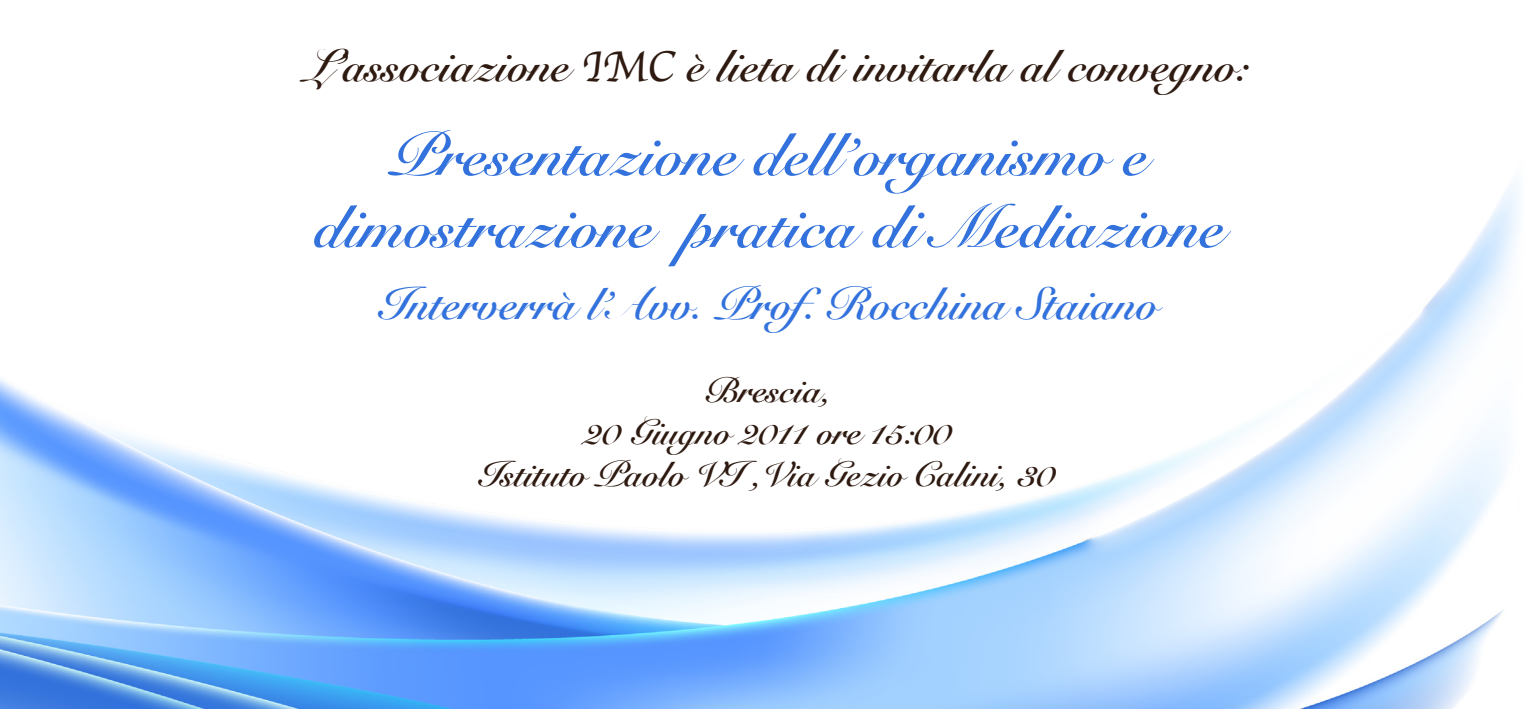
<style>
.page{position:relative;width:1524px;height:709px;background:#fff}
.page>*{position:absolute;margin:0;border:0;box-sizing:border-box;transform-origin:0 0}
.t1{font:700 60px "Snell Roundhand";color:#3372dc}
.t2{font:700 45px "Snell Roundhand";color:#2e1a10}
.t3{font:700 45px "Snell Roundhand";color:#3372dc}
.t4{font:700 35px "Snell Roundhand";color:#2e1a10}
.s1{font-family:"Apple Chancery";font-weight:400}
</style>
<div class="page">
<img style="left:0;top:184px;width:1519px;height:525px">
<p class="t2" style="left:307px;top:39px;width:943px">L’associazione <span class="s1">IMC</span> è lieta di invitarla al convegno:</p>
<p class="t1" style="left:391px;top:119px;width:758px">Presentazione dell’organismo e</p>
<p class="t1" style="left:314px;top:191px;width:911px">dimostrazione pratica di Mediazione</p>
<p class="t3" style="left:380px;top:276px;width:779px">Interverrà l’Avv. Prof. Rocchina Staiano</p>
<p class="t4" style="left:705px;top:369px;width:128px">Brescia,</p>
<p class="t4" style="left:584px;top:411px;width:370px">20 Giugno 2011 ore 15:00</p>
<p class="t4" style="left:480px;top:453px;width:577px">Istituto Paolo VI ,Via Gezio Calini, 30</p>
</div>
